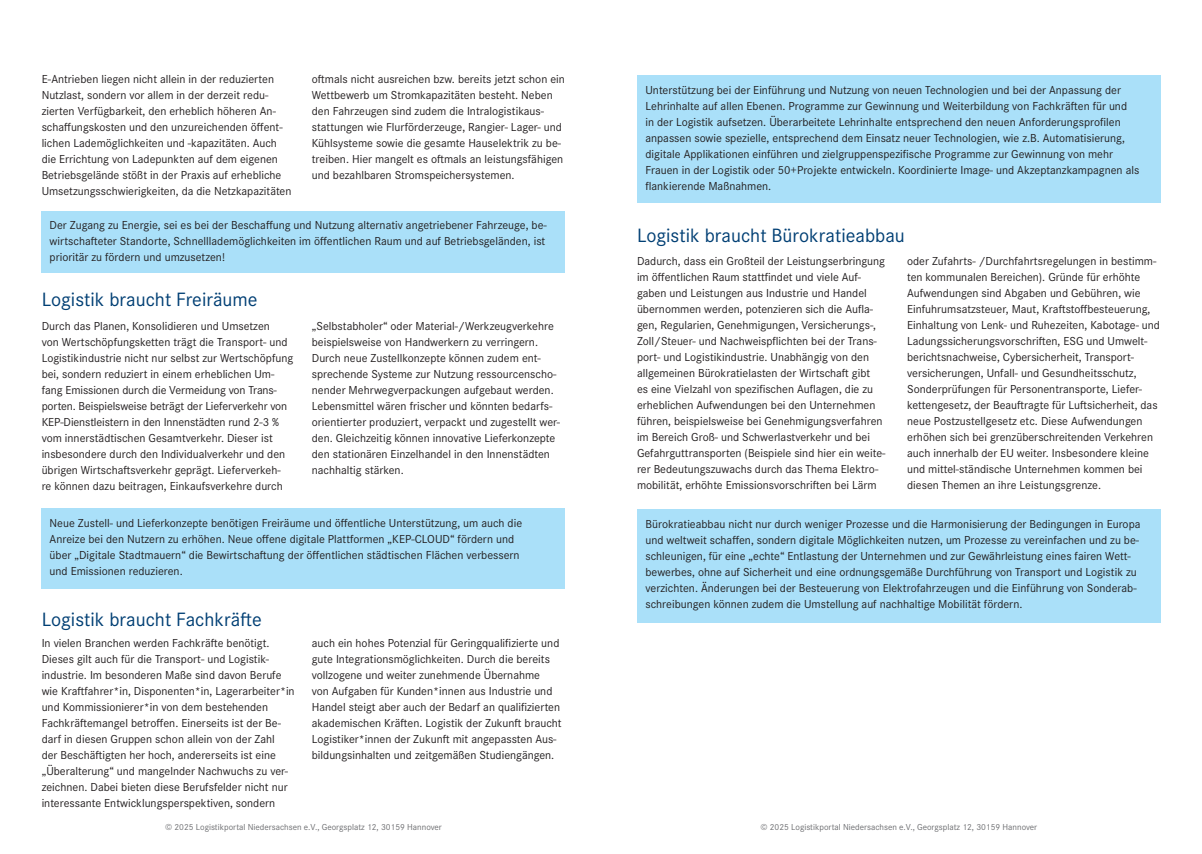
<style>
.page{position:relative;width:1202px;height:854px;background:#fff}
.page>*{position:absolute;margin:0;border:0;box-sizing:border-box;transform-origin:0 0}
.Head_Blue{font:20px "Corporate S Pro";color:#003f74}
.Fließtext{font:12px/16px "Corporate S Pro";color:#231f20}
.t1{font:9px "Corporate S Pro";color:#6c6d70}
</style>
<div class="page">
<div style="left:42px;top:507px;width:523px;height:81px;background:#aae0f9"></div>
<div style="left:42px;top:210px;width:523px;height:62px;background:#aae0f9"></div>
<div style="left:637px;top:509px;width:523px;height:114px;background:#aae0f9"></div>
<div style="left:637px;top:75px;width:523px;height:128px;background:#aae0f9"></div>
<p class="Fließtext" style="left:42px;top:70px;width:251px">E-Antrieben liegen nicht allein in der reduzierten Nutzlast, sondern vor allem in der derzeit redu&shy;zierten Verfügbarkeit, den erheblich höheren An&shy;schaffungskosten und den unzureichenden öffent&shy;lichen Lademöglichkeiten und -kapazitäten. Auch die Errichtung von Ladepunkten auf dem eigenen Betriebsgelände stößt in der Praxis auf erhebliche Umsetzungsschwierigkeiten, da die Netzkapazitäten</p>
<p class="Fließtext" style="left:312px;top:70px;width:255px">oftmals nicht ausreichen bzw. bereits jetzt schon ein Wettbewerb um Stromkapazitäten besteht. Neben den Fahrzeugen sind zudem die Intralogistikaus&shy;stattungen wie Flurförderzeuge, Rangier- Lager- und Kühlsysteme sowie die gesamte Hauselektrik zu be&shy;treiben. Hier mangelt es oftmals an leistungsfähigen und bezahlbaren Stromspeichersystemen.</p>
<p class="Fließtext" style="left:50px;top:216px;width:499px;text-align:justify">Der Zugang zu Energie, sei es bei der Beschaffung und Nutzung alternativ angetriebener Fahrzeuge, be&shy;wirtschafteter Standorte, Schnelllademöglichkeiten im öffentlichen Raum und auf Betriebsgeländen, ist prioritär zu fördern und umzusetzen!</p>
<p class="Head_Blue" style="left:42px;top:284px;width:217px">Logistik braucht Freiräume</p>
<p class="Fließtext" style="left:42px;top:316px;width:253px">Durch das Planen, Konsolidieren und Umsetzen<br>von Wertschöpfungsketten trägt die Transport- und Logistikindustrie nicht nur selbst zur Wertschöpfung bei, sondern reduziert in einem erheblichen Um&shy;fang Emissionen durch die Vermeidung von Trans&shy;porten. Beispielsweise beträgt der Lieferverkehr von KEP-Dienstleistern in den Innenstädten rund 2-3 % vom innerstädtischen Gesamtverkehr. Dieser ist insbesondere durch den Individualverkehr und den übrigen Wirtschaftsverkehr geprägt. Lieferverkeh&shy;re können dazu beitragen, Einkaufsverkehre durch</p>
<p class="Fließtext" style="left:312px;top:316px;width:250px">„Selbstabholer“ oder Material-/Werkzeugverkehre beispielsweise von Handwerkern zu verringern.<br>Durch neue Zustellkonzepte können zudem ent&shy;sprechende Systeme zur Nutzung ressourcenscho&shy;nender Mehrwegverpackungen aufgebaut werden.<br>Lebensmittel wären frischer und könnten bedarfs&shy;orientierter produziert, verpackt und zugestellt wer&shy;den. Gleichzeitig können innovative Lieferkonzepte den stationären Einzelhandel in den Innenstädten nachhaltig stärken.</p>
<p class="Fließtext" style="left:50px;top:513px;width:474px">Neue Zustell- und Lieferkonzepte benötigen Freiräume und öffentliche Unterstützung, um auch die Anreize bei den Nutzern zu erhöhen. Neue offene digitale Plattformen „KEP-CLOUD“ fördern und über „Digitale Stadtmauern“ die Bewirtschaftung der öffentlichen städtischen Flächen verbessern und Emissionen reduzieren.</p>
<p class="Head_Blue" style="left:42px;top:604px;width:222px">Logistik braucht Fachkräfte</p>
<p class="Fließtext" style="left:42px;top:634px;width:255px">In vielen Branchen werden Fachkräfte benötigt.<br>Dieses gilt auch für die Transport- und Logistik&shy;industrie. Im besonderen Maße sind davon Berufe wie Kraftfahrer*in, Disponenten*in, Lagerarbeiter*in und Kommissionierer*in von dem bestehenden Fachkräftemangel betroffen. Einerseits ist der Be&shy;darf in diesen Gruppen schon allein von der Zahl<br>der Beschäftigten her hoch, andererseits ist eine „Überalterung“ und mangelnder Nachwuchs zu ver&shy;zeichnen. Dabei bieten diese Berufsfelder nicht nur interessante Entwicklungsperspektiven, sondern</p>
<p class="Fließtext" style="left:312px;top:634px;width:251px">auch ein hohes Potenzial für Geringqualifizierte und gute Integrationsmöglichkeiten. Durch die bereits vollzogene und weiter zunehmende Übernahme<br>von Aufgaben für Kunden*innen aus Industrie und Handel steigt aber auch der Bedarf an qualifizierten akademischen Kräften. Logistik der Zukunft braucht Logistiker*innen der Zukunft mit angepassten Aus&shy;bildungsinhalten und zeitgemäßen Studiengängen.</p>
<p class="Fließtext" style="left:645px;top:81px;width:495px">Unterstützung bei der Einführung und Nutzung von neuen Technologien und bei der Anpassung der Lehrinhalte auf allen Ebenen. Programme zur Gewinnung und Weiterbildung von Fachkräften für und<br>in der Logistik aufsetzen. Überarbeitete Lehrinhalte entsprechend den neuen Anforderungsprofilen anpassen sowie spezielle, entsprechend dem Einsatz neuer Technologien, wie z.B. Automatisierung, digitale Applikationen einführen und zielgruppenspezifische Programme zur Gewinnung von mehr Frauen in der Logistik oder 50+Projekte entwickeln. Koordinierte Image- und Akzeptanzkampagnen als flankierende Maßnahmen.</p>
<p class="Head_Blue" style="left:637px;top:221px;width:269px">Logistik braucht Bürokratieabbau</p>
<p class="Fließtext" style="left:637px;top:252px;width:250px">Dadurch, dass ein Großteil der Leistungserbringung im öffentlichen Raum stattfindet und viele Auf&shy;gaben und Leistungen aus Industrie und Handel übernommen werden, potenzieren sich die Aufla&shy;gen, Regularien, Genehmigungen, Versicherungs-, Zoll/Steuer- und Nachweispflichten bei der Trans&shy;port- und Logistikindustrie. Unabhängig von den allgemeinen Bürokratielasten der Wirtschaft gibt<br>es eine Vielzahl von spezifischen Auflagen, die zu erheblichen Aufwendungen bei den Unternehmen führen, beispielsweise bei Genehmigungsverfahren im Bereich Groß- und Schwerlastverkehr und bei Gefahrguttransporten (Beispiele sind hier ein weite&shy;rer Bedeutungszuwachs durch das Thema Elektro&shy;mobilität, erhöhte Emissionsvorschriften bei Lärm</p>
<p class="Fließtext" style="left:907px;top:252px;width:254px">oder Zufahrts- /Durchfahrtsregelungen in bestimm&shy;ten kommunalen Bereichen). Gründe für erhöhte Aufwendungen sind Abgaben und Gebühren, wie Einfuhrumsatzsteuer, Maut, Kraftstoffbesteuerung, Einhaltung von Lenk- und Ruhezeiten, Kabotage- und Ladungssicherungsvorschriften, ESG und Umwelt&shy;berichtsnachweise, Cybersicherheit, Transport&shy;versicherungen, Unfall- und Gesundheitsschutz, Sonderprüfungen für Personentransporte, Liefer&shy;kettengesetz, der Beauftragte für Luftsicherheit, das neue Postzustellgesetz etc. Diese Aufwendungen erhöhen sich bei grenzüberschreitenden Verkehren auch innerhalb der EU weiter. Insbesondere kleine und mittel-ständische Unternehmen kommen bei diesen Themen an ihre Leistungsgrenze.</p>
<p class="Fließtext" style="left:645px;top:515px;width:496px">Bürokratieabbau nicht nur durch weniger Prozesse und die Harmonisierung der Bedingungen in Europa und weltweit schaffen, sondern digitale Möglichkeiten nutzen, um Prozesse zu vereinfachen und zu be&shy;schleunigen, für eine „echte“ Entlastung der Unternehmen und zur Gewährleistung eines fairen Wett&shy;bewerbes, ohne auf Sicherheit und eine ordnungsgemäße Durchführung von Transport und Logistik zu verzichten. Änderungen bei der Besteuerung von Elektrofahrzeugen und die Einführung von Sonderab&shy;schreibungen können zudem die Umstellung auf nachhaltige Mobilität fördern.</p>
<p class="t1" style="left:165px;top:819px;width:278px">© 2025 Logistikportal Niedersachsen e.V., Georgsplatz 12, 30159 Hannover</p>
<p class="t1" style="left:760px;top:819px;width:278px">© 2025 Logistikportal Niedersachsen e.V., Georgsplatz 12, 30159 Hannover</p>
</div>
